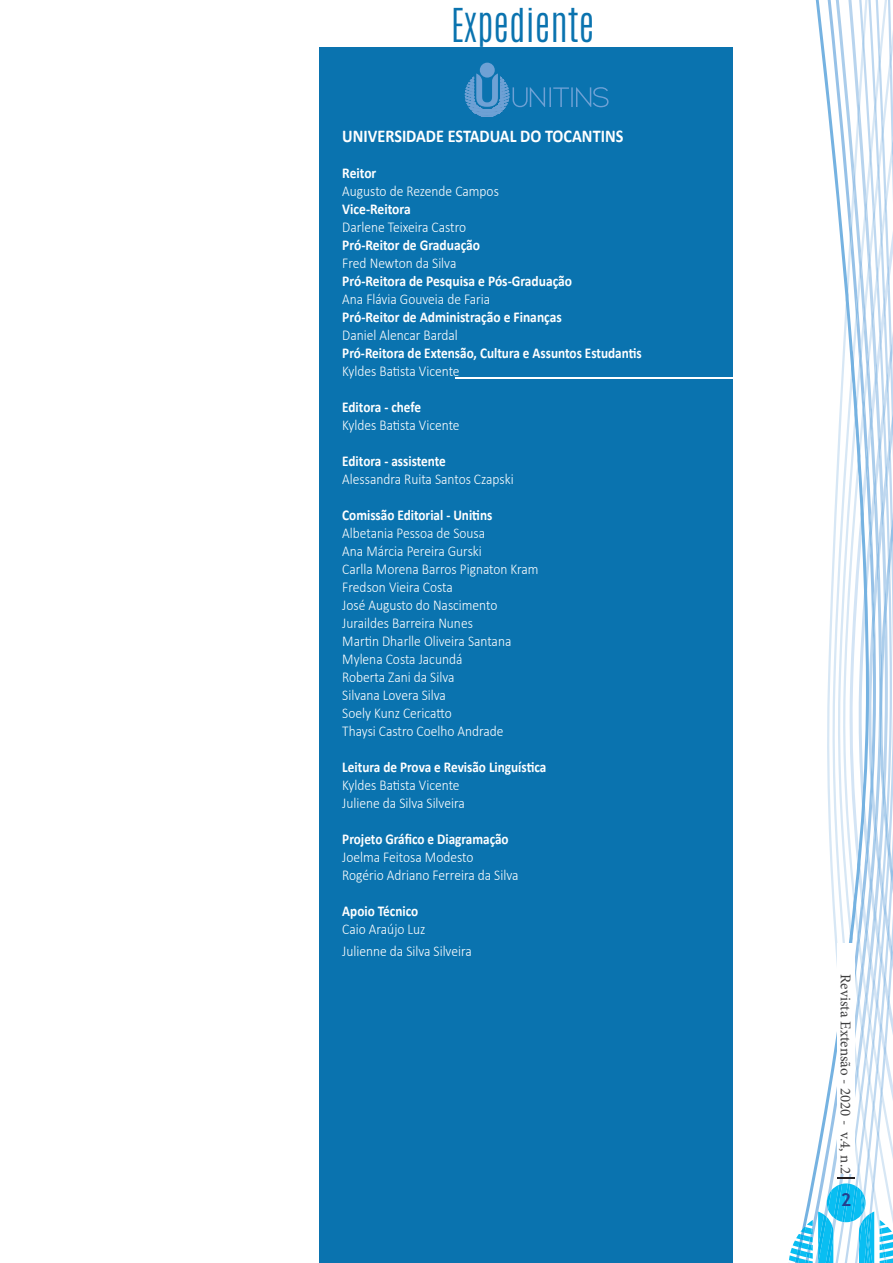
<style>
.page{position:relative;width:893px;height:1263px;background:#fff}
.page>*{position:absolute;margin:0;border:0;box-sizing:border-box;transform-origin:0 0}
.t1{font:300 39px "Antonio";color:#0a73af}
.t2{font:700 18px "Calibri";color:#fff;scale:.9 1}
.t3{font:700 18px "Trebuchet MS";color:#253f8e}
.t4{font:300 15px/18px "Calibri";color:#fff;scale:.9 1}
.t5{font:700 15px "Calibri";color:#fff;scale:.88 1}
.t6{font:700 15px "Calibri";color:#fff;scale:.9 1}
.t7{font:15px "Minion Pro";color:#3e3e3f}
</style>
<div class="page">
<svg style="left:789px;top:0;width:104px;height:1263px"></svg>
<div style="left:319px;top:48px;width:413px;height:1215px;background:#0a73af"></div>
<div style="left:480px;top:63px;width:15px;height:15px;background:#6ea1d5;border-radius:50%"></div>
<svg style="left:465px;top:73px;width:143px;height:44px"></svg>
<hr style="left:455px;top:377px;width:302px;height:2px;background:#fff">
<h1 class="t1" style="left:451px;top:-2px;width:145px">Expediente</h1>
<p class="t2" style="left:342px;top:125px;width:314px">UNIVERSIDADE ESTADUAL DO TOCANTINS</p>
<p class="t6" style="left:342px;top:164px;width:39px">Reitor</p>
<p class="t4" style="left:342px;top:182px;width:175px">Augusto de Rezende Campos</p>
<p class="t6" style="left:342px;top:200px;width:77px">Vice-Reitora</p>
<p class="t4" style="left:342px;top:218px;width:139px">Darlene Teixeira Castro</p>
<p class="t6" style="left:342px;top:236px;width:155px">Pró-Reitor de Graduação</p>
<p class="t4" style="left:342px;top:254px;width:128px">Fred Newton da Silva</p>
<p class="t6" style="left:342px;top:272px;width:257px">Pró-Reitora de Pesquisa e Pós-Graduação</p>
<p class="t4" style="left:342px;top:290px;width:166px">Ana Flávia Gouveia de Faria</p>
<p class="t6" style="left:342px;top:308px;width:245px">Pró-Reitor de Administração e Finanças</p>
<p class="t4" style="left:342px;top:326px;width:130px">Daniel Alencar Bardal</p>
<p class="t5" style="left:342px;top:344px;width:342px">Pró-Reitora de Extensão, Cultura e Assuntos Estudantis</p>
<p class="t4" style="left:342px;top:362px;width:132px">Kyldes Batista Vicente</p>
<p class="t5" style="left:342px;top:398px;width:91px">Editora - chefe</p>
<p class="t4" style="left:342px;top:416px;width:132px">Kyldes Batista Vicente</p>
<p class="t5" style="left:342px;top:452px;width:119px">Editora - assistente</p>
<p class="t4" style="left:342px;top:470px;width:192px">Alessandra Ruita Santos Czapski</p>
<p class="t5" style="left:342px;top:506px;width:172px">Comissão Editorial - Unitins</p>
<p class="t4" style="left:342px;top:524px;width:220px">Albetania Pessoa de Sousa<br>Ana Márcia Pereira Gurski<br>Carlla Morena Barros Pignaton Kram<br>Fredson Vieira Costa<br>José Augusto do Nascimento<br>Juraildes Barreira Nunes<br>Martin Dharlle Oliveira Santana<br>Mylena Costa Jacundá<br>Roberta Zani da Silva<br>Silvana Lovera Silva<br>Soely Kunz Cericatto<br>Thaysi Castro Coelho Andrade</p>
<p class="t5" style="left:342px;top:758px;width:233px">Leitura de Prova e Revisão Linguística</p>
<p class="t4" style="left:342px;top:776px;width:138px">Kyldes Batista Vicente<br>Juliene da Silva Silveira</p>
<p class="t5" style="left:342px;top:830px;width:191px">Projeto Gráfico e Diagramação</p>
<p class="t4" style="left:342px;top:848px;width:197px">Joelma Feitosa Modesto<br>Rogério Adriano Ferreira da Silva</p>
<p class="t5" style="left:342px;top:902px;width:88px">Apoio Técnico</p>
<p class="t4" style="left:342px;top:918px;width:145px;line-height:21.6px">Caio Araújo Luz<br>Julienne da Silva Silveira</p>
<p class="t7" style="left:856px;top:974px;width:201px;rotate:90deg">Revista Extensão - 2020 - v.4, n.2</p>
<p class="t3" style="left:841px;top:1188px;width:12px">2</p>
</div>
